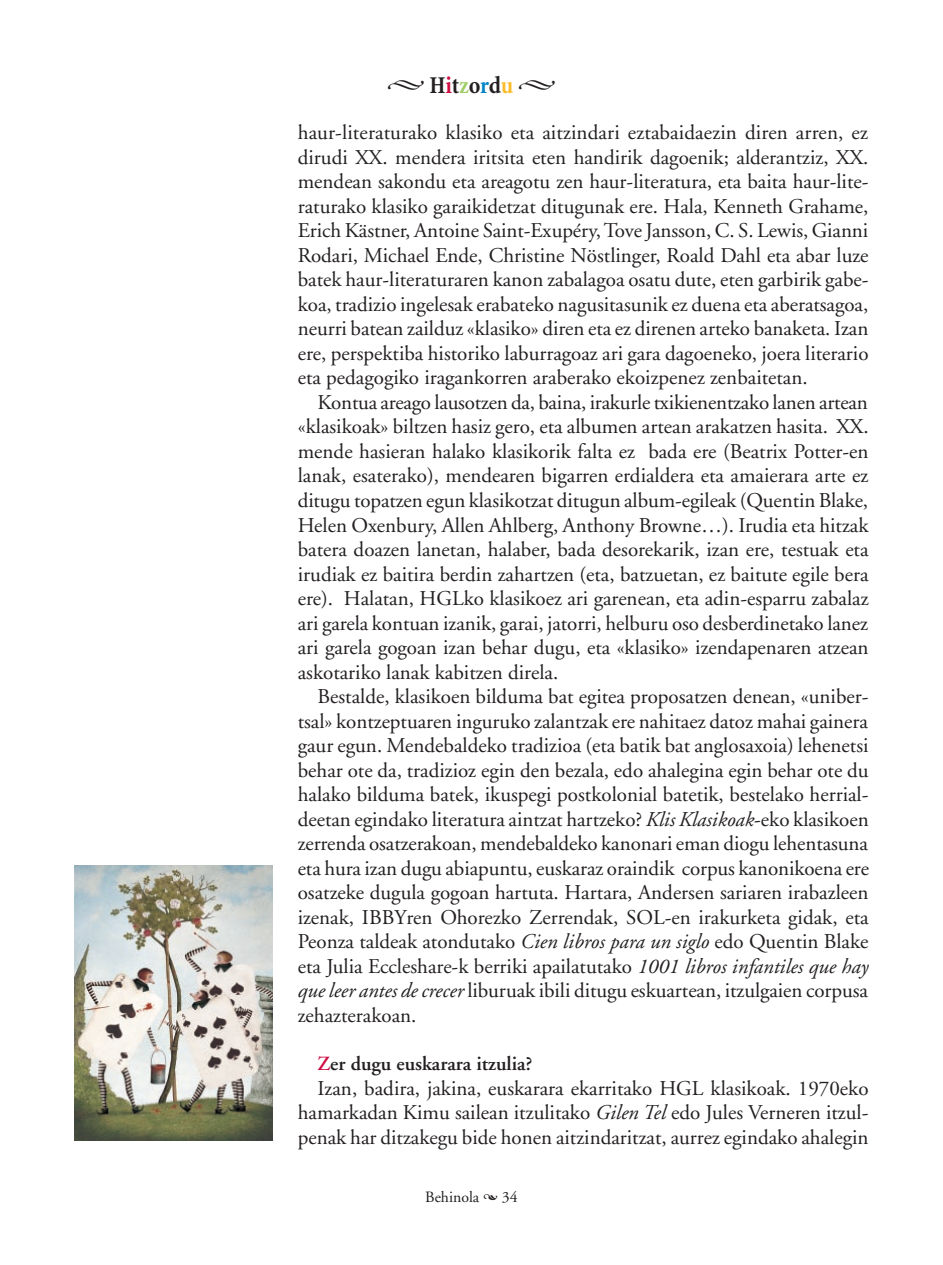
<style>
.page{position:relative;width:943px;height:1265px;background:#fff}
.page>*{position:absolute;margin:0;border:0;box-sizing:border-box;transform-origin:0 0}
.t1{font:700 condensed 24.5px "Minion";letter-spacing:-.01em;color:#231f20}
.t2{font:21px/24.5px "Adobe Garamond";color:#231f20;text-align:justify}
.t3{font:600 20.12px "Adobe Garamond";color:#231f20}
.t4{font:15.75px "Adobe Garamond";color:#231f20}
.s1{color:#cf0d41}
.s2{color:#9dce66}
.s3{color:#0084c8}
.s4{color:#fdbb28}
.s5{font-style:italic}
</style>
<div class="page">
<img style="left:74px;top:866px;width:199px;height:275px">
<p class="t1" style="left:429px;top:72px;width:85px">H<span class="s1">i</span>t<span class="s2">z</span>o<span class="s3">r</span>d<span class="s4">u</span></p>
<p class="t2" style="left:298px;top:121px;width:572px">haur-literaturako klasiko eta aitzindari eztabaidaezin diren arren, ez dirudi XX. mendera iritsita eten handirik dagoenik; alderantziz, XX. mendean sakondu eta areagotu zen haur-literatura, eta baita haur-lite&shy;raturako klasiko garaikidetzat ditugunak ere. Hala, Kenneth Grahame, Erich Kästner, Antoine Saint-Exupéry, Tove Jansson, C. S. Lewis, Gianni Rodari, Michael Ende, Christine Nöstlinger, Roald Dahl eta abar luze batek haur-literaturaren kanon zabalagoa osatu dute, eten garbirik gabe&shy;koa, tradizio ingelesak erabateko nagusitasunik ez duena eta aberatsagoa, neurri batean zailduz «klasiko» diren eta ez direnen arteko banaketa. Izan ere, perspektiba historiko laburragoaz ari gara dagoeneko, joera literario eta pedagogiko iragankorren araberako ekoizpenez zenbaitetan.</p>
<p class="t2" style="left:298px;top:391px;width:572px;text-indent:20px">Kontua areago lausotzen da, baina, irakurle txikienentzako lanen artean «klasikoak» biltzen hasiz gero, eta albumen artean arakatzen hasita. XX. mende hasieran halako klasikorik falta ez bada ere (Beatrix Potter-en lanak, esaterako), mendearen bigarren erdialdera eta amaierara arte ez ditugu topatzen egun klasikotzat ditugun album-egileak (Quentin Blake, Helen Oxenbury, Allen Ahlberg, Anthony Browne…). Irudia eta hitzak batera doazen lanetan, halaber, bada desorekarik, izan ere, testuak eta irudiak ez baitira berdin zahartzen (eta, batzuetan, ez baitute egile bera ere). Halatan, HGLko klasikoez ari garenean, eta adin-esparru zabalaz ari garela kontuan izanik, garai, jatorri, helburu oso desberdinetako lanez ari garela gogoan izan behar dugu, eta «klasiko» izendapenaren atzean askotariko lanak kabitzen direla.</p>
<p class="t2" style="left:298px;top:685px;width:572px;text-indent:20px">Bestalde, klasikoen bilduma bat egitea proposatzen denean, «uniber&shy;tsal» kontzeptuaren inguruko zalantzak ere nahitaez datoz mahai gainera gaur egun. Mendebaldeko tradizioa (eta batik bat anglosaxoia) lehenetsi behar ote da, tradizioz egin den bezala, edo ahalegina egin behar ote du halako bilduma batek, ikuspegi postkolonial batetik, bestelako herrial&shy;deetan egindako literatura aintzat hartzeko? <span class="s5">Klis Klasikoak</span>-eko klasikoen zerrenda osatzerakoan, mendebaldeko kanonari eman diogu lehentasuna eta hura izan dugu abiapuntu, euskaraz oraindik corpus kanonikoena ere osatzeke dugula gogoan hartuta. Hartara, Andersen sariaren irabazleen izenak, IBBYren Ohorezko Zerrendak, SOL-en irakurketa gidak, eta Peonza taldeak atondutako <span class="s5">Cien libros para un siglo</span> edo Quentin Blake eta Julia Eccleshare-k berriki apailatutako <span class="s5">1001 libros infantiles que hay que leer antes de crecer</span> liburuak ibili ditugu eskuartean, itzulgaien corpusa zehazterakoan.</p>
<p class="t3" style="left:317px;top:1053px;width:216px"><span class="s1">Z</span>er dugu euskarara itzulia?</p>
<p class="t2" style="left:298px;top:1077px;width:572px;text-indent:20px">Izan, badira, jakina, euskarara ekarritako HGL klasikoak. 1970eko hamarkadan Kimu sailean itzulitako <span class="s5">Gilen Tel</span> edo Jules Verneren itzul&shy;penak har ditzakegu bide honen aitzindaritzat, aurrez egindako ahalegin</p>
<p class="t4" style="left:425px;top:1189px;width:56px">Behinola</p>
<p class="t4" style="left:502px;top:1189px;width:17px">34</p>
</div>
